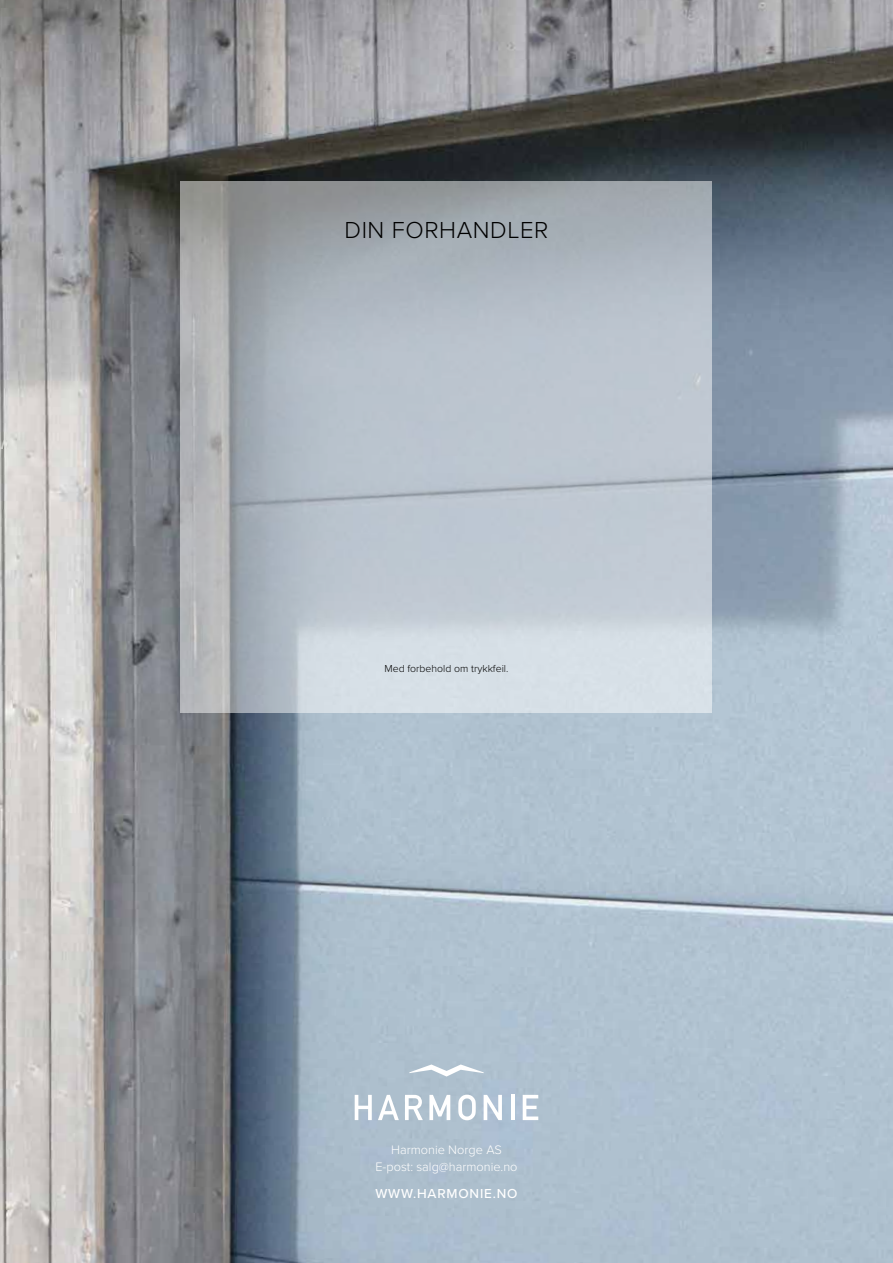
<style>
.page{position:relative;width:893px;height:1263px;background:#fff}
.page>*{position:absolute;margin:0;border:0;box-sizing:border-box;transform-origin:0 0}
.t1{font:300 24px "Proxima Nova";letter-spacing:.025em;color:#000}
.t2{font:500 13.5px "Proxima Nova";letter-spacing:.06em;color:#fff}
.t3{font:300 12.75px/16.5px "Proxima Nova";color:#fff;text-align:center}
.t4{font:300 10.5px "Proxima Nova";color:#000}
</style>
<div class="page">
<img style="left:0;top:0;width:893px;height:1263px">
<svg style="left:181px;top:181px;width:531px;height:531px;background:#b6bec6"></svg>
<svg style="left:355px;top:1095px;width:17px;height:25px"></svg>
<svg style="left:378px;top:1095px;width:21px;height:25px"></svg>
<svg style="left:405px;top:1095px;width:18px;height:25px"></svg>
<svg style="left:429px;top:1095px;width:21px;height:25px"></svg>
<svg style="left:458px;top:1095px;width:18px;height:25px"></svg>
<svg style="left:484px;top:1095px;width:18px;height:25px"></svg>
<hr style="left:511px;top:1095px;width:3px;height:25px;background:#fff">
<svg style="left:523px;top:1095px;width:15px;height:25px"></svg>
<svg style="left:409px;top:1064px;width:75px;height:12px"></svg>
<h1 class="t1" style="left:344px;top:212px;width:206px">DIN FORHANDLER</h1>
<p class="t4" style="left:384px;top:660px;width:126px">Med forbehold om trykkfeil.</p>
<p class="t3" style="left:375px;top:1141px;width:144px">Harmonie Norge AS<br>E-post: salg@harmonie.no</p>
<p class="t2" style="left:375px;top:1183px;width:144px">WWW.HARMONIE.NO</p>
</div>
